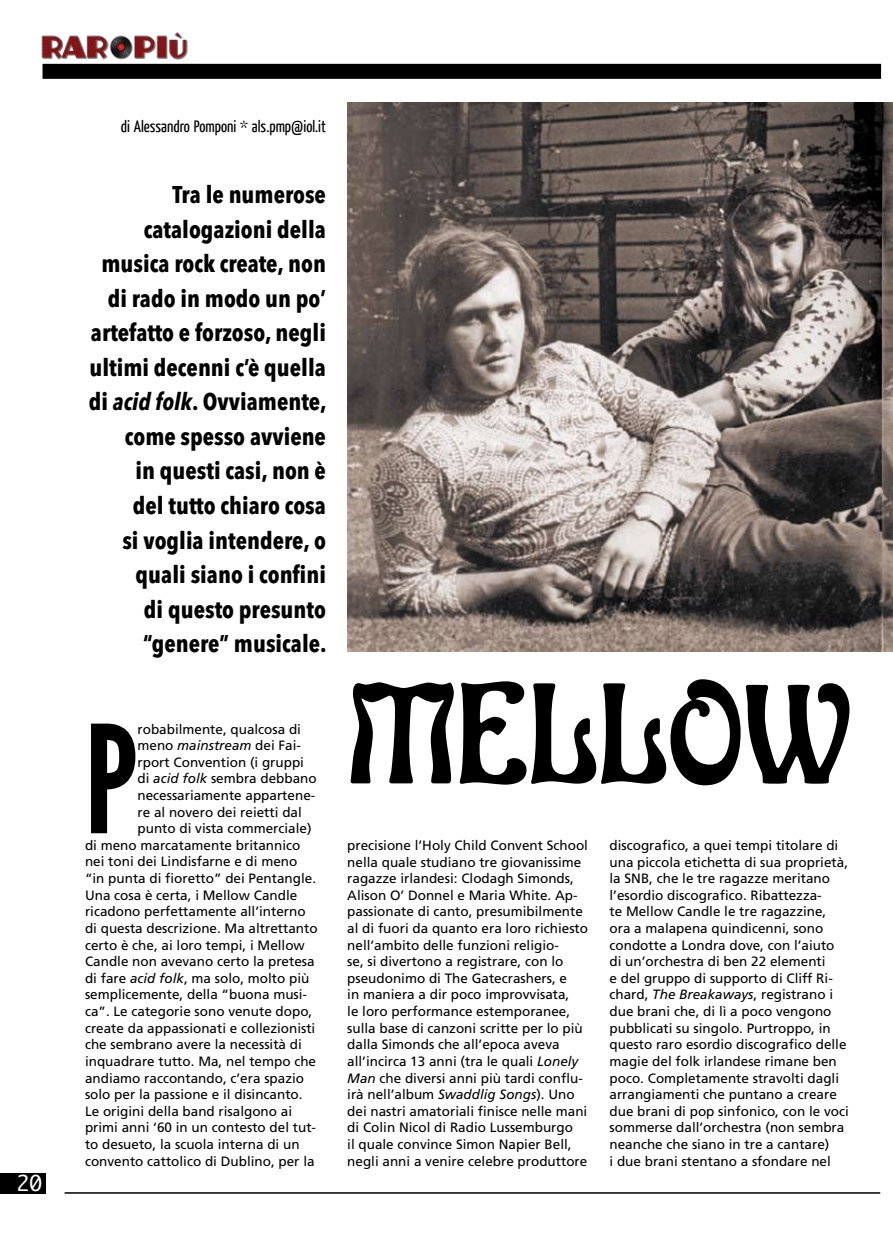
<style>
.page{position:relative;width:893px;height:1234px;background:#fff}
.page>*{position:absolute;margin:0;border:0;box-sizing:border-box;transform-origin:0 0}
.t1{font:149.1px "League Gothic";color:#000}
.t2{font:138px "Baldur";color:#000}
.t3{font:700 condensed 24px/34.5px "Avenir Next LT Pro";color:#000;text-align:right}
.t4{font:21px "Monaco";color:#fff}
.t5{font:16.5px "Yanone Kaffeesatz";color:#000}
.t6{font:13.5px/16.6px "Frutiger";color:#000}
.s1{font-style:italic}
</style>
<div class="page">
<hr style="left:65px;top:1191px;width:815px;height:2px;background:#000">
<div style="left:0;top:1172px;width:46px;height:21px;background:#000"></div>
<div style="left:43px;top:64px;width:838px;height:15px;background:#000"></div>
<img style="left:41px;top:32px;width:147px;height:28px">
<img style="left:347px;top:102px;width:545px;height:549px">
<h3 class="t4" style="left:17px;top:1170px;width:27px">20</h3>
<p class="t5" style="left:121px;top:116px;width:207px">di Alessandro Pomponi * als.pmp@iol.it</p>
<p class="t3" style="left:89px;top:177px;width:239px">Tra le numerose catalogazioni della musica rock create, non di rado in modo un po’ artefatto e forzoso, negli ultimi decenni c’è quella di <span class="s1">acid folk</span>. Ovviamente, come spesso avviene<br>in questi casi, non è<br>del tutto chiaro cosa<br>si voglia intendere, o quali siano i confini<br>di questo presunto “genere” musicale.</p>
<h1 class="t1" style="left:85px;top:691px;width:54px">P</h1>
<p class="t6" style="left:138px;top:720px;width:165px">robabilmente, qualcosa di</p>
<p class="t6" style="left:138px;top:736px;width:165px">meno <span class="s1">mainstream</span> dei Fai-</p>
<p class="t6" style="left:138px;top:753px;width:168px">rport Convention (i gruppi</p>
<p class="t6" style="left:138px;top:770px;width:181px">di <span class="s1">acid folk</span> sembra debbano</p>
<p class="t6" style="left:138px;top:786px;width:179px">necessariamente appartene-</p>
<p class="t6" style="left:138px;top:803px;width:166px">re al novero dei reietti dal</p>
<p class="t6" style="left:138px;top:819px;width:176px">punto di vista commerciale)</p>
<p class="t6" style="left:85px;top:836px;width:217px">di meno marcatamente britannico</p>
<p class="t6" style="left:85px;top:853px;width:214px">nei toni dei Lindisfarne e di meno</p>
<p class="t6" style="left:85px;top:869px;width:233px">“in punta di fioretto” dei Pentangle.</p>
<p class="t6" style="left:85px;top:886px;width:214px">Una cosa è certa, i Mellow Candle</p>
<p class="t6" style="left:85px;top:903px;width:222px">ricadono perfettamente all’interno</p>
<p class="t6" style="left:85px;top:919px;width:234px">di questa descrizione. Ma altrettanto</p>
<p class="t6" style="left:85px;top:936px;width:221px">certo è che, ai loro tempi, i Mellow</p>
<p class="t6" style="left:85px;top:952px;width:231px">Candle non avevano certo la pretesa</p>
<p class="t6" style="left:85px;top:969px;width:226px">di fare <span class="s1">acid folk</span>, ma solo, molto più</p>
<p class="t6" style="left:85px;top:986px;width:224px">semplicemente, della “buona musi-</p>
<p class="t6" style="left:85px;top:1002px;width:229px">ca”. Le categorie sono venute dopo,</p>
<p class="t6" style="left:85px;top:1019px;width:232px">create da appassionati e collezionisti</p>
<p class="t6" style="left:85px;top:1035px;width:218px">che sembrano avere la necessità di</p>
<p class="t6" style="left:85px;top:1052px;width:233px">inquadrare tutto. Ma, nel tempo che</p>
<p class="t6" style="left:85px;top:1069px;width:221px">andiamo raccontando, c’era spazio</p>
<p class="t6" style="left:85px;top:1085px;width:219px">solo per la passione e il disincanto.</p>
<p class="t6" style="left:85px;top:1102px;width:209px">Le origini della band risalgono ai</p>
<p class="t6" style="left:85px;top:1118px;width:233px">primi anni ‘60 in un contesto del tut-</p>
<p class="t6" style="left:85px;top:1135px;width:216px">to desueto, la scuola interna di un</p>
<p class="t6" style="left:85px;top:1152px;width:231px">convento cattolico di Dublino, per la</p>
<h2 class="t2" style="left:347px;top:649px;width:506px">MELLOW</h2>
<p class="t6" style="left:347px;top:836px;width:242px">precisione l’Holy Child Convent School nella quale studiano tre giovanissime ragazze irlandesi: Clodagh Simonds, Alison O’ Donnel e Maria White. Ap&shy;passionate di canto, presumibilmente al di fuori da quanto era loro richiesto nell’ambito delle funzioni religio-<br>se, si divertono a registrare, con lo pseudonimo di The Gatecrashers, e<br>in maniera a dir poco improvvisata,<br>le loro performance estemporanee, sulla base di canzoni scritte per lo più dalla Simonds che all’epoca aveva all’incirca 13 anni (tra le quali <span class="s1">Lonely Man</span> che diversi anni più tardi conflu&shy;irà nell’album <span class="s1">Swaddlig Songs</span>). Uno dei nastri amatoriali finisce nelle mani di Colin Nicol di Radio Lussemburgo<br>il quale convince Simon Napier Bell, negli anni a venire celebre produttore</p>
<p class="t6" style="left:609px;top:836px;width:241px">discografico, a quei tempi titolare di una piccola etichetta di sua proprietà, la SNB, che le tre ragazze meritano l’esordio discografico. Ribattezza-<br>te Mellow Candle le tre ragazzine, ora a malapena quindicenni, sono condotte a Londra dove, con l’aiuto di un’orchestra di ben 22 elementi<br>e del gruppo di supporto di Cliff Ri&shy;chard, <span class="s1">The Breakaways</span>, registrano i due brani che, di lì a poco vengono pubblicati su singolo. Purtroppo, in questo raro esordio discografico delle magie del folk irlandese rimane ben poco. Completamente stravolti dagli arrangiamenti che puntano a creare due brani di pop sinfonico, con le voci sommerse dall’orchestra (non sembra neanche che siano in tre a cantare)<br>i due brani stentano a sfondare nel</p>
</div>
